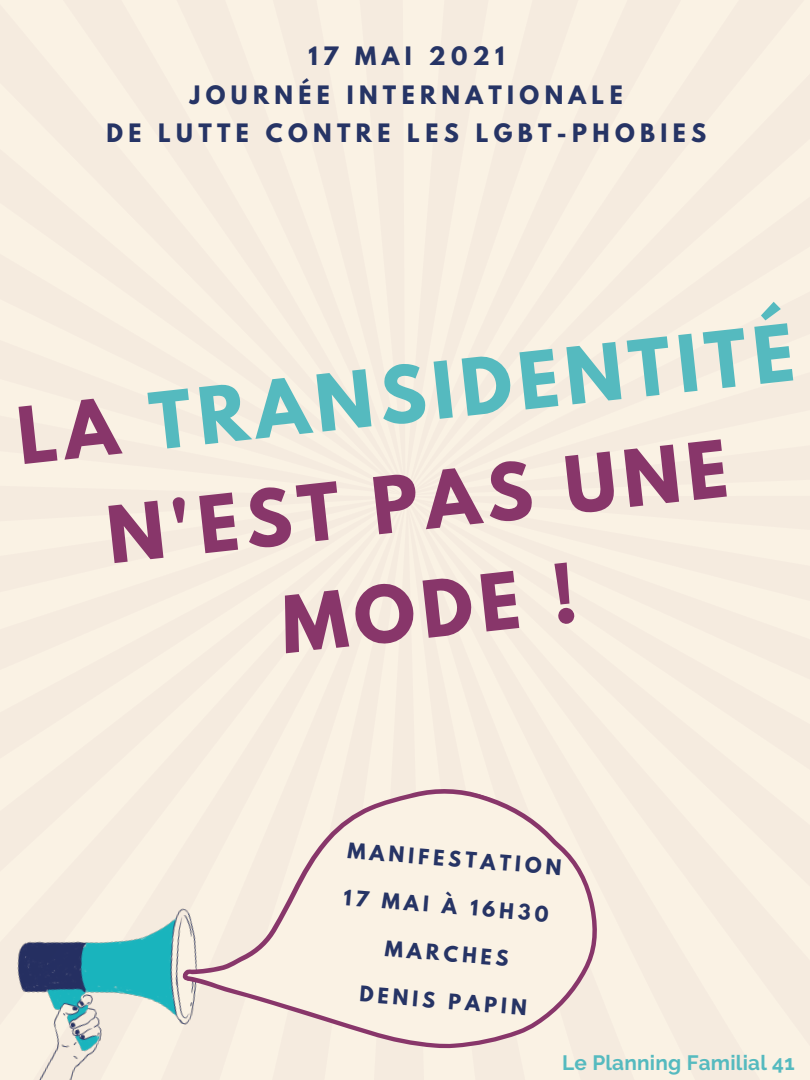
<style>
.page{position:relative;width:810px;height:1080px;background:#f7eee1}
.page>*{position:absolute;margin:0;border:0;box-sizing:border-box;transform-origin:0 0}
.t1{font:700 69.69px/108.4px "League Spartan";color:#88366a;text-align:center}
.t2{font:700 22.5px "League Spartan";letter-spacing:.24em;color:#263465}
.t3{font:700 20.75px "Raleway";letter-spacing:.01em;color:#55babf}
.t4{font:700 19.06px "League Spartan";color:#263465}
.s1{color:#55babf}
</style>
<div class="page">
<img style="left:0;top:858px;width:181px;height:222px">
<div style="left:181px;top:727px;width:450px;height:353px;background:#faf2e4"></div>
<p class="t2" style="left:308px;top:44px;width:197px">17 MAI 2021</p>
<p class="t2" style="left:190px;top:83px;width:434px">JOURNÉE INTERNATIONALE</p>
<p class="t2" style="left:106px;top:122px;width:601px">DE LUTTE CONTRE LES LGBT-PHOBIES</p>
<p class="t1" style="left:13px;top:390px;width:782px;rotate:-6deg">LA <span class="s1">TRANSIDENTITÉ<br></span>N'EST PAS UNE<br>MODE !</p>
<p class="t4" style="left:349px;top:840px;width:216px;rotate:5deg">MANIFESTATION</p>
<p class="t4" style="left:345px;top:887px;width:207px;rotate:5deg">17 MAI À 16H30</p>
<p class="t4" style="left:386px;top:938px;width:125px;rotate:5deg">MARCHES</p>
<p class="t4" style="left:361px;top:984px;width:169px;rotate:5deg">DENIS PAPIN</p>
<p class="t3" style="left:562px;top:1051px;width:234px">Le Planning Familial 41</p>
</div>
